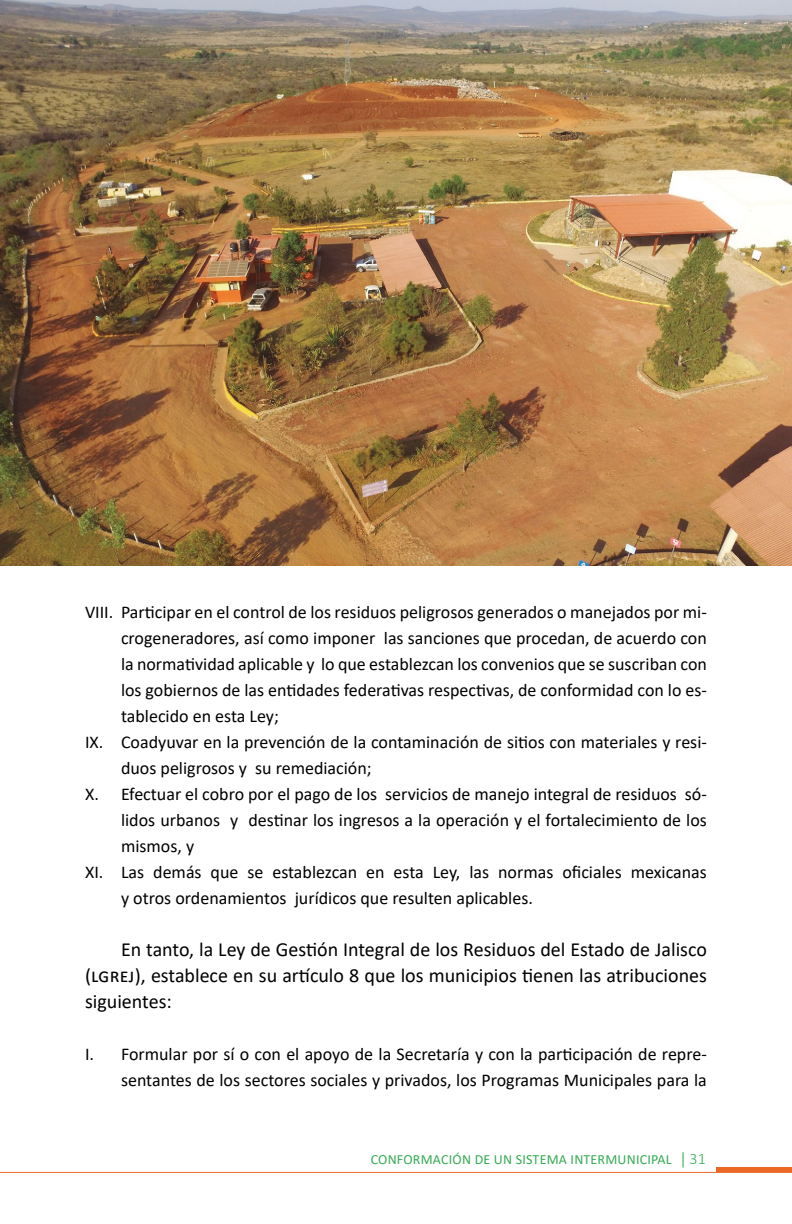
<style>
.page{position:relative;width:792px;height:1224px;background:#fff}
.page>*{position:absolute;margin:0;border:0;box-sizing:border-box;transform-origin:0 0}
.t1{font:20px/26px "Calibri";color:#000;text-align:justify}
.t2{font:18px/26px "Calibri";color:#000;text-align:right}
.t3{font:14px "Calibri";letter-spacing:.015em;color:#35ab52}
.s1{font-size:16px}
.s2{font-weight:300;font-size:16px}
</style>
<div class="page">
<div style="left:716px;top:1167px;width:76px;height:5px;background:#ec6725"></div>
<hr style="left:0;top:1172px;width:792px;height:1px;background:#ec6725">
<img style="left:0;top:0;width:792px;height:566px">
<p class="t2" style="left:85px;top:599px;width:623px">VIII. Participar en el control de los residuos peligrosos generados o manejados por mi-</p>
<p class="t2" style="left:121px;top:625px;width:587px">crogeneradores, así como imponer las sanciones que procedan, de acuerdo con</p>
<p class="t2" style="left:121px;top:651px;width:587px">la normatividad aplicable y lo que establezcan los convenios que se suscriban con</p>
<p class="t2" style="left:121px;top:677px;width:587px">los gobiernos de las entidades federativas respectivas, de conformidad con lo es-</p>
<p class="t2" style="left:121px;top:703px;width:159px">tablecido en esta Ley;</p>
<p class="t2" style="left:85px;top:729px;width:623px">IX. Coadyuvar en la prevención de la contaminación de sitios con materiales y resi-</p>
<p class="t2" style="left:121px;top:755px;width:252px">duos peligrosos y su remediación;</p>
<p class="t2" style="left:85px;top:781px;width:623px">X. Efectuar el cobro por el pago de los servicios de manejo integral de residuos só-</p>
<p class="t2" style="left:121px;top:807px;width:587px">lidos urbanos y destinar los ingresos a la operación y el fortalecimiento de los</p>
<p class="t2" style="left:121px;top:833px;width:75px">mismos, y</p>
<p class="t2" style="left:85px;top:858px;width:623px">XI. Las demás que se establezcan en esta Ley, las normas oficiales mexicanas</p>
<p class="t2" style="left:121px;top:884px;width:413px">y otros ordenamientos jurídicos que resulten aplicables.</p>
<p class="t1" style="left:85px;top:936px;width:623px;text-indent:36px">En tanto, la Ley de Gestión Integral de los Residuos del Estado de Jalisco (lgrej), establece en su artículo 8 que los municipios tienen las atribuciones siguientes:</p>
<p class="t2" style="left:85px;top:1041px;width:623px">I. Formular por sí o con el apoyo de la Secretaría y con la participación de repre&shy;sentantes de los sectores sociales y privados, los Programas Municipales para la</p>
<p class="t3" style="left:371px;top:1150px;width:337px">CONFORMACIÓN DE UN SISTEMA INTERMUNICIPAL <span class="s1">│</span> <span class="s2">31</span></p>
</div>
